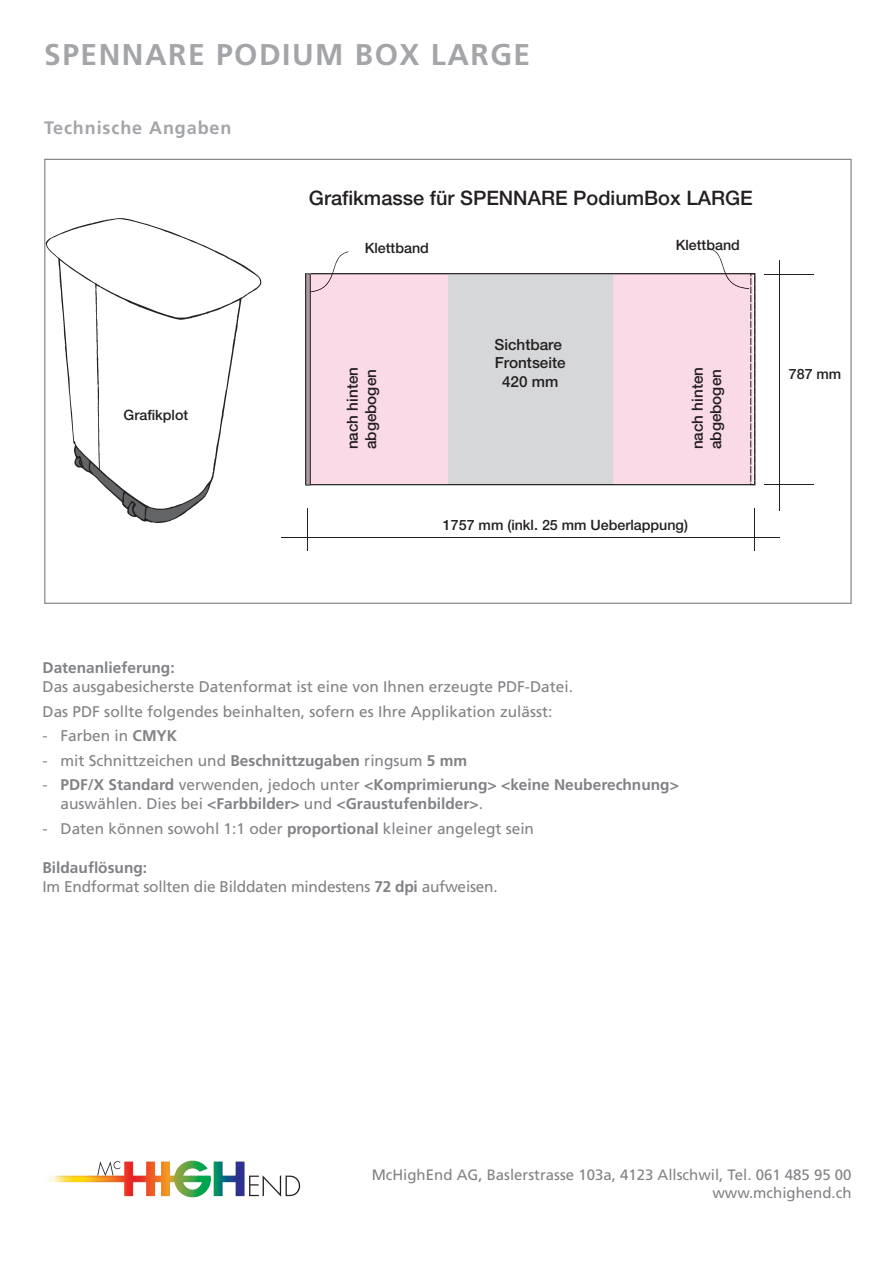
<style>
.page{position:relative;width:893px;height:1263px;background:#fff}
.page>*{position:absolute;margin:0;border:0;box-sizing:border-box;transform-origin:0 0}
.t1{font:700 30px "Frutiger LT";letter-spacing:.05em;color:#a3a5a8}
.t2{font:500 19.95px "Helvetica Neue";color:#231f20}
.t3{font:700 18px "Frutiger LT";letter-spacing:.05em;color:#a3a5a8}
.t4{font:15.45px/24.5px "Frutiger LT";color:#808285}
.t5{font:700 15.45px/19.4px "Frutiger LT";color:#808285}
.t6{font:500 15.3px/18.3px "Helvetica Neue";color:#231f20}
.t7{font:15px/18px "Frutiger LT";color:#808285;text-align:right}
.t8{font:500 14.25px "Helvetica Neue";color:#231f20}
.s1{font-weight:700}
.s2{font-weight:400}
</style>
<div class="page">
<svg style="left:249px;top:1175px;width:51px;height:22px"></svg>
<img style="left:48px;top:1160px;width:197px;height:37px">
<svg style="left:47px;top:219px;width:214px;height:303px"></svg>
<hr style="left:281px;top:537px;width:498px;height:1px;background:#231f20">
<hr style="left:755px;top:509px;width:1px;height:42px;background:#231f20">
<hr style="left:307px;top:509px;width:1px;height:42px;background:#231f20">
<hr style="left:764px;top:274px;width:49px;height:1px;background:#231f20">
<hr style="left:764px;top:484px;width:49px;height:1px;background:#231f20">
<hr style="left:779px;top:260px;width:1px;height:250px;background:#231f20">
<svg style="left:305px;top:251px;width:143px;height:234px;background:#f4d7e3"></svg>
<div style="left:448px;top:274px;width:165px;height:210px;background:#d6d7d9"></div>
<hr style="left:448px;top:484px;width:165px;height:1px;background:#231f20">
<hr style="left:448px;top:274px;width:165px;height:1px;background:#231f20">
<svg style="left:613px;top:248px;width:142px;height:237px;background:#f8dbe7"></svg>
<h1 class="t1" style="left:44px;top:37px;width:488px">SPENNARE PODIUM BOX LARGE</h1>
<p class="t3" style="left:44px;top:117px;width:189px">Technische Angaben</p>
<p class="t8" style="left:124px;top:403px;width:66px">Grafikplot</p>
<p class="t2" style="left:309px;top:182px;width:445px">Grafikmasse für SPENNARE PodiumBox LARGE</p>
<p class="t8" style="left:365px;top:237px;width:66px">Klettband</p>
<p class="t8" style="left:676px;top:234px;width:66px">Klettband</p>
<p class="t6" style="left:342px;top:449px;width:84px;rotate:-90deg">nach hinten abgebogen</p>
<p class="t6" style="left:494px;top:334px;width:73px;text-align:center">Sichtbare<br>Frontseite<br>420 mm</p>
<p class="t6" style="left:687px;top:449px;width:84px;rotate:-90deg">nach hinten abgebogen</p>
<p class="t8" style="left:443px;top:513px;width:247px">1757 mm (inkl. 25 mm Ueberlappung)</p>
<p class="t8" style="left:789px;top:363px;width:54px">787 mm</p>
<p class="t5" style="left:43px;top:658px;width:134px">Datenanlieferung:</p>
<p class="t4" style="left:43px;top:675px;width:532px">Das ausgabesicherste Datenformat ist eine von Ihnen erzeugte PDF-Datei.<br>Das PDF sollte folgendes beinhalten, sofern es Ihre Applikation zulässt:</p>
<p class="t4" style="left:43px;top:724px;width:136px">- Farben in <span class="s1">CMYK</span></p>
<p class="t4" style="left:43px;top:748px;width:426px">- mit Schnittzeichen und <span class="s1">Beschnittzugaben</span> ringsum <span class="s1">5 mm</span></p>
<p class="t5" style="left:61px;top:775px;width:620px;text-indent:-18px"><span class="s2">-</span> PDF/X Standard <span class="s2">verwenden, jedoch unter</span> &lt;Komprimierung&gt; &lt;keine Neuberechnung&gt; <span class="s2">auswählen. Dies bei</span> &lt;Farbbilder&gt; <span class="s2">und</span> &lt;Graustufenbilder&gt;<span class="s2">.</span></p>
<p class="t4" style="left:43px;top:816px;width:493px">- Daten können sowohl 1:1 oder <span class="s1">proportional</span> kleiner angelegt sein</p>
<p class="t4" style="left:43px;top:857px;width:457px;line-height:19.4px"><span class="s1">Bildauflösung:<br></span>Im Endformat sollten die Bilddaten mindestens <span class="s1">72 dpi</span> aufweisen.</p>
<p class="t7" style="left:372px;top:1166px;width:481px">McHighEnd AG, Baslerstrasse 103a, 4123 Allschwil, Tel. 061 485 95 00 www.mchighend.ch</p>
</div>
